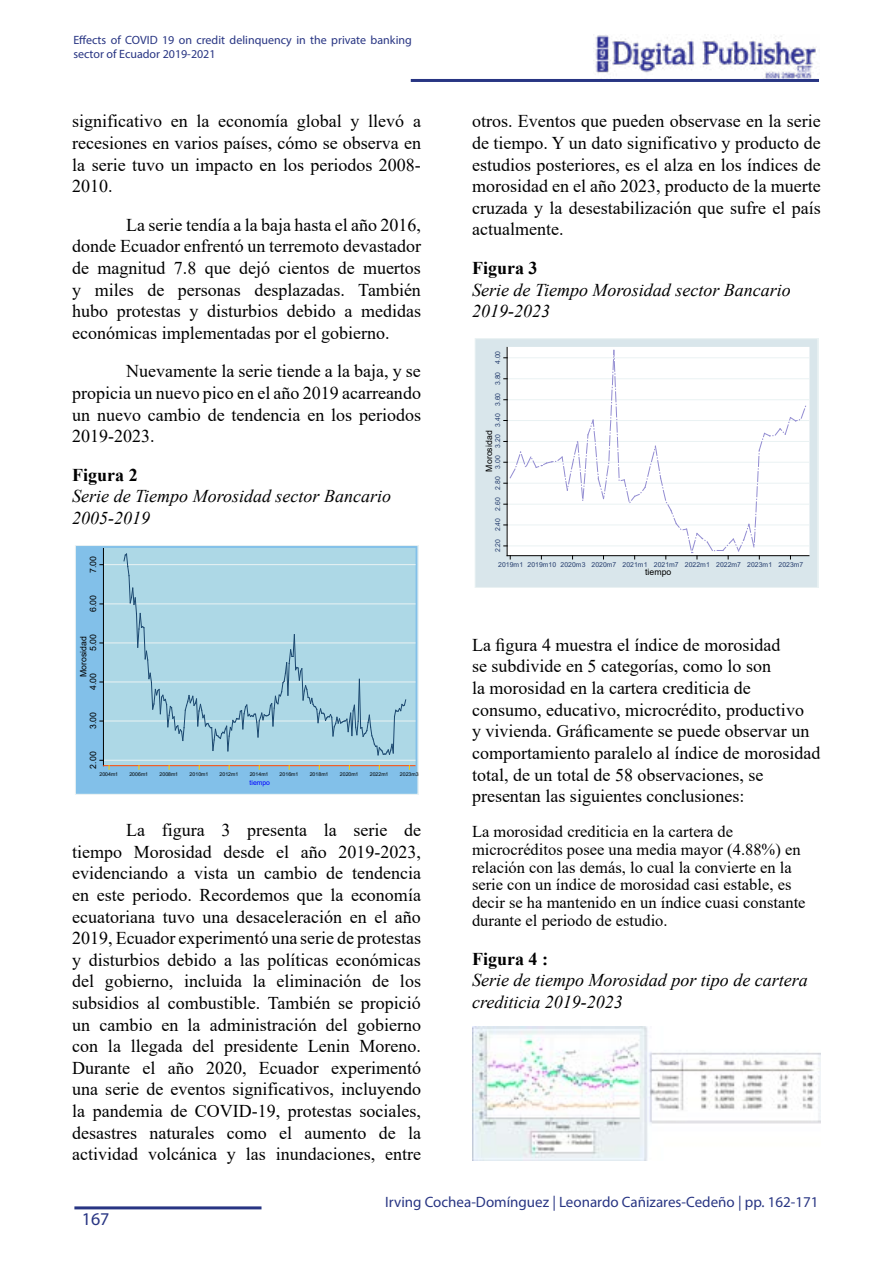
<style>
.page{position:relative;width:893px;height:1263px;background:#fff}
.page>*{position:absolute;margin:0;border:0;box-sizing:border-box;transform-origin:0 0}
.t1{font:18px/21.6px "Times New Roman";color:#000;text-align:justify}
.t2{font:italic 18px/21.6px "Times New Roman";color:#000}
.t3{font:700 18px "Times New Roman";color:#000}
.t4{font:18px "Myriad Pro";color:#283583}
.t5{font:16.5px/17.9px "Times New Roman";color:#000}
.t6{font:15px "Myriad Pro";color:#283583}
.t7{font:12px/14.4px "Myriad Pro";color:#283583}
.t8{font:8.7px "Arial";letter-spacing:.015em;color:#000}
.t9{font:6.9px "Arial";letter-spacing:.015em;color:#273f6f}
.t10{font:6.9px "Arial";letter-spacing:-.01em;color:#273f6f}
.t11{font:6.9px "Arial";letter-spacing:-.005em;color:#00f}
.t12{font:5.25px "Arial";letter-spacing:.005em;color:#000}
</style>
<div class="page">
<hr style="left:411px;top:79px;width:408px;height:3px;background:#283583">
<img style="left:595px;top:35px;width:222px;height:44px">
<hr style="left:74px;top:1206px;width:187px;height:3px;background:#283583">
<div style="left:75px;top:545px;width:343px;height:249px;background:#82c0e9"></div>
<div style="left:75px;top:545px;width:343px;height:249px;border:1px solid #eaf2f3"></div>
<div style="left:103px;top:548px;width:312px;height:218px;background:#add8e6"></div>
<hr style="left:103px;top:760px;width:312px;height:1px;background:#eaf2f3">
<hr style="left:103px;top:720px;width:312px;height:1px;background:#eaf2f3">
<hr style="left:103px;top:681px;width:312px;height:1px;background:#eaf2f3">
<hr style="left:103px;top:642px;width:312px;height:1px;background:#eaf2f3">
<hr style="left:103px;top:603px;width:312px;height:1px;background:#eaf2f3">
<hr style="left:103px;top:564px;width:312px;height:1px;background:#eaf2f3">
<svg style="left:123px;top:553px;width:284px;height:203px"></svg>
<hr style="left:103px;top:548px;width:1px;height:218px;background:#000">
<hr style="left:103px;top:765px;width:312px;height:1px;background:#ff4500">
<div style="left:475px;top:339px;width:343px;height:248px;background:#d9e6eb"></div>
<div style="left:475px;top:338px;width:343px;height:250px;border:1px solid #eaf2f3"></div>
<hr style="left:507px;top:545px;width:302px;height:1px;background:#eaf2f3">
<hr style="left:507px;top:524px;width:302px;height:1px;background:#eaf2f3">
<hr style="left:507px;top:504px;width:302px;height:1px;background:#eaf2f3">
<hr style="left:507px;top:483px;width:302px;height:1px;background:#eaf2f3">
<hr style="left:507px;top:462px;width:302px;height:1px;background:#eaf2f3">
<hr style="left:507px;top:441px;width:302px;height:1px;background:#eaf2f3">
<hr style="left:507px;top:420px;width:302px;height:1px;background:#eaf2f3">
<hr style="left:507px;top:399px;width:302px;height:1px;background:#eaf2f3">
<hr style="left:507px;top:378px;width:302px;height:1px;background:#eaf2f3">
<hr style="left:507px;top:357px;width:302px;height:1px;background:#eaf2f3">
<hr style="left:507px;top:347px;width:1px;height:209px;background:#000">
<hr style="left:507px;top:555px;width:302px;height:1px;background:#000">
<svg style="left:504px;top:350px;width:302px;height:209px;background:#f9f9fa"></svg>
<img style="left:472px;top:1026px;width:349px;height:135px">
<p class="t7" style="left:73px;top:32px;width:340px">Effects of COVID 19 on credit delinquency in the private banking sector of Ecuador 2019-2021</p>
<p class="t1" style="left:72px;top:110px;width:350px">significativo en la economía global y llevó a recesiones en varios países, cómo se observa en la serie tuvo un impacto en los periodos 2008- 2010.</p>
<p class="t1" style="left:72px;top:213px;width:350px;text-indent:54px">La serie tendía a la baja hasta el año 2016, donde Ecuador enfrentó un terremoto devastador de magnitud 7.8 que dejó cientos de muertos y miles de personas desplazadas. También hubo protestas y disturbios debido a medidas económicas implementadas por el gobierno.</p>
<p class="t1" style="left:72px;top:360px;width:350px;text-indent:54px">Nuevamente la serie tiende a la baja, y se propicia un nuevo pico en el año 2019 acarreando un nuevo cambio de tendencia en los periodos 2019-2023.</p>
<p class="t3" style="left:72px;top:462px;width:67px">Figura 2</p>
<p class="t2" style="left:72px;top:485px;width:320px">Serie de Tiempo Morosidad sector Bancario<br>2005-2019</p>
<p class="t8" style="left:87px;top:573px;width:19px;rotate:-90deg">7.00</p>
<p class="t8" style="left:87px;top:612px;width:19px;rotate:-90deg">6.00</p>
<p class="t8" style="left:87px;top:651px;width:19px;rotate:-90deg">5.00</p>
<p class="t8" style="left:78px;top:677px;width:42px;rotate:-90deg">Morosidad</p>
<p class="t8" style="left:87px;top:690px;width:19px;rotate:-90deg">4.00</p>
<p class="t8" style="left:87px;top:729px;width:19px;rotate:-90deg">3.00</p>
<p class="t8" style="left:87px;top:768px;width:19px;rotate:-90deg">2.00</p>
<p class="t12" style="left:99px;top:770px;width:20px">2004m1</p>
<p class="t12" style="left:129px;top:770px;width:20px">2006m1</p>
<p class="t12" style="left:160px;top:770px;width:20px">2008m1</p>
<p class="t12" style="left:190px;top:770px;width:20px">2010m1</p>
<p class="t12" style="left:220px;top:770px;width:20px">2012m1</p>
<p class="t12" style="left:250px;top:770px;width:20px">2014m1</p>
<p class="t12" style="left:280px;top:770px;width:20px">2016m1</p>
<p class="t12" style="left:310px;top:770px;width:20px">2018m1</p>
<p class="t12" style="left:340px;top:770px;width:20px">2020m1</p>
<p class="t12" style="left:370px;top:770px;width:20px">2022m1</p>
<p class="t12" style="left:400px;top:770px;width:20px">2023m3</p>
<p class="t11" style="left:249px;top:778px;width:22px">tiempo</p>
<p class="t1" style="left:72px;top:819px;width:350px;text-indent:54px">La figura 3 presenta la serie de tiempo Morosidad desde el año 2019-2023, evidenciando a vista un cambio de tendencia en este periodo. Recordemos que la economía ecuatoriana tuvo una desaceleración en el año 2019, Ecuador experimentó una serie de protestas y disturbios debido a las políticas económicas del gobierno, incluida la eliminación de los subsidios al combustible. También se propició un cambio en la administración del gobierno con la llegada del presidente Lenin Moreno.<br>Durante el año 2020, Ecuador experimentó una serie de eventos significativos, incluyendo la pandemia de COVID-19, protestas sociales, desastres naturales como el aumento de la actividad volcánica y las inundaciones, entre</p>
<p class="t1" style="left:472px;top:110px;width:350px">otros. Eventos que pueden observase en la serie de tiempo. Y un dato significativo y producto de estudios posteriores, es el alza en los índices de morosidad en el año 2023, producto de la muerte cruzada y la desestabilización que sufre el país actualmente.</p>
<p class="t3" style="left:472px;top:255px;width:67px">Figura 3</p>
<p class="t2" style="left:472px;top:278px;width:320px">Serie de Tiempo Morosidad sector Bancario<br>2019-2023</p>
<p class="t10" style="left:493px;top:552px;width:203px;rotate:-90deg">2.20 2.40 2.60 2.80 3.00 3.20 3.40 3.60 3.80 4.00</p>
<p class="t8" style="left:483px;top:472px;width:42px;rotate:-90deg">Morosidad</p>
<p class="t9" style="left:498px;top:560px;width:307px">2019m1 2019m10 2020m3 2020m7 2021m1 2021m7 2022m1 2022m7 2023m1 2023m7</p>
<p class="t8" style="left:645px;top:566px;width:28px">tiempo</p>
<p class="t1" style="left:472px;top:633px;width:350px;text-align:left">La figura 4 muestra el índice de morosidad<br>se subdivide en 5 categorías, como lo son<br>la morosidad en la cartera crediticia de consumo, educativo, microcrédito, productivo<br>y vivienda. Gráficamente se puede observar un comportamiento paralelo al índice de morosidad total, de un total de 58 observaciones, se presentan las siguientes conclusiones:</p>
<p class="t5" style="left:472px;top:822px;width:335px">La morosidad crediticia en la cartera de microcréditos posee una media mayor (4.88%) en relación con las demás, lo cual la convierte en la serie con un índice de morosidad casi estable, es decir se ha mantenido en un índice cuasi constante durante el periodo de estudio.</p>
<p class="t3" style="left:472px;top:945px;width:77px">Figura 4 :</p>
<p class="t2" style="left:472px;top:969px;width:337px">Serie de tiempo Morosidad por tipo de cartera crediticia 2019-2023</p>
<p class="t4" style="left:82px;top:1208px;width:29px">167</p>
<p class="t6" style="left:385px;top:1193px;width:435px">Irving Cochea-Domínguez | Leonardo Cañizares-Cedeño | pp. 162-171</p>
</div>
